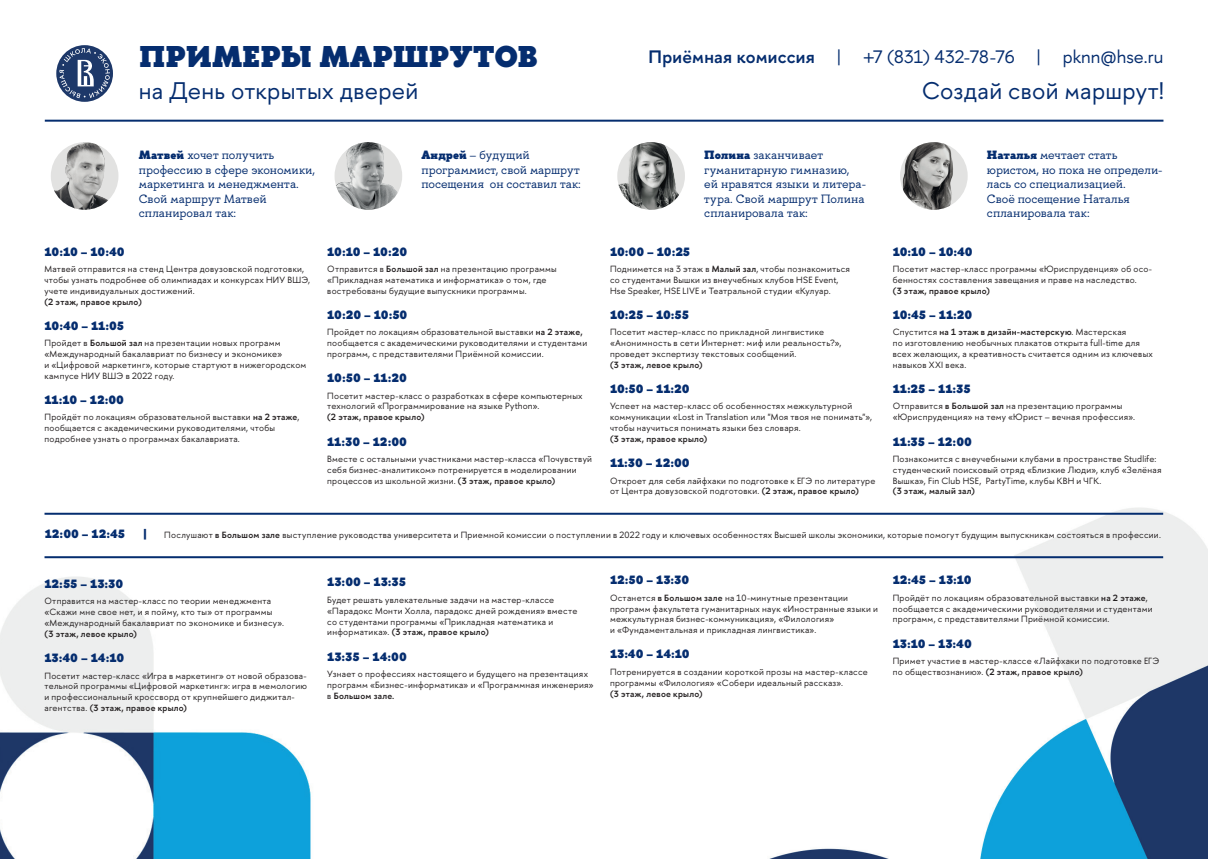
<style>
.page{position:relative;width:1208px;height:859px;background:#fff}
.page>*{position:absolute;margin:0;border:0;box-sizing:border-box;transform-origin:0 0}
.t1{font:900 30px "HSE Slab";letter-spacing:-.005em;color:#052d6f}
.t2{font:24px "HSE Sans";letter-spacing:.01em;color:#052d6f}
.t3{font:18px "HSE Sans";letter-spacing:.005em;color:#052d6f}
.t4{font:600 18px "HSE Sans";letter-spacing:.015em;color:#052d6f}
.t5{font:12px/14.4px "HSE Slab";color:#052d6f}
.t6{font:900 12px "HSE Slab";letter-spacing:-.01em;color:#052d6f}
.t7{font:9px/10.8px "HSE Sans";letter-spacing:.03em;color:#231f20}
.t8{font:600 9px "HSE Sans";letter-spacing:.03em;color:#231f20}
.s1{font-weight:900}
.s2{font-weight:600}
</style>
<div class="page">
<img style="left:0;top:512px;width:327px;height:347px">
<img style="left:480px;top:508px;width:728px;height:351px">
<hr style="left:45px;top:556px;width:1118px;height:2px;background:#052d6f">
<hr style="left:45px;top:513px;width:1118px;height:2px;background:#052d6f">
<hr style="left:45px;top:120px;width:1118px;height:2px;background:#052d6f">
<img style="left:334px;top:142px;width:68px;height:68px;border-radius:34px">
<img style="left:617px;top:142px;width:68px;height:68px">
<img style="left:900px;top:142px;width:67px;height:68px;border-radius:34px">
<img style="left:51px;top:142px;width:67px;height:68px;border-radius:34px">
<svg style="left:56px;top:45px;width:57px;height:57px"></svg>
<svg style="left:59px;top:48px;width:51px;height:50px"></svg>
<h1 class="t1" style="left:139px;top:38px;width:400px">ПРИМЕРЫ МАРШРУТОВ</h1>
<h2 class="t2" style="left:139px;top:76px;width:281px">на День открытых дверей</h2>
<h2 class="t2" style="left:921px;top:76px;width:243px">Создай свой маршрут!</h2>
<h3 class="t4" style="left:648px;top:45px;width:168px">Приёмная комиссия</h3>
<h3 class="t3" style="left:837px;top:45px;width:5px">|</h3>
<h3 class="t3" style="left:863px;top:45px;width:153px">+7 (831) 432-78-76</h3>
<h3 class="t3" style="left:1037px;top:45px;width:5px">|</h3>
<h3 class="t3" style="left:1062px;top:45px;width:102px">pknn@hse.ru</h3>
<h3 class="t5" style="left:139px;top:148px;width:178px"><span class="s1">Матвей</span> хочет получить профессию в сфере экономики, маркетинга и менеджмента.<br>Свой маршрут Матвей спланировал так:</h3>
<h3 class="t5" style="left:421px;top:148px;width:161px"><span class="s1">Андрей</span> – будущий программист, свой маршрут посещения он составил так:</h3>
<h3 class="t5" style="left:704px;top:148px;width:163px"><span class="s1">Полина</span> заканчивает гуманитарную гимназию, ей нравятся языки и литера&shy;тура. Свой маршрут Полина спланировала так:</h3>
<h3 class="t5" style="left:987px;top:148px;width:177px"><span class="s1">Наталья</span> мечтает стать юристом, но пока не определи&shy;лась со специализацией.<br>Своё посещение Наталья спланировала так:</h3>
<h3 class="t6" style="left:45px;top:244px;width:82px">10:10 – 10:40</h3>
<p class="t7" style="left:45px;top:264px;width:267px">Матвей отправится на стенд Центра довузовской подготовки, чтобы узнать подробнее об олимпиадах и конкурсах НИУ ВШЭ, учете индивидуальных достижений.</p>
<p class="t8" style="left:45px;top:296px;width:99px">(2 этаж, правое крыло)</p>
<h3 class="t6" style="left:45px;top:318px;width:81px">10:40 – 11:05</h3>
<p class="t7" style="left:45px;top:338px;width:263px">Пройдет в <span class="s2">Большой зал</span> на презентации новых программ «Международный бакалавриат по бизнесу и экономике»<br>и «Цифровой маркетинг», которые стартуют в нижегородском кампусе НИУ ВШЭ в 2022 году.</p>
<h3 class="t6" style="left:45px;top:392px;width:81px">11:10 – 12:00</h3>
<p class="t7" style="left:45px;top:412px;width:256px">Пройдёт по локациям образовательной выставки <span class="s2">на 2 этаже</span>, пообщается с академическими руководителями, чтобы подробнее узнать о программах бакалавриата.</p>
<h3 class="t6" style="left:327px;top:244px;width:81px">10:10 – 10:20</h3>
<p class="t7" style="left:327px;top:264px;width:231px">Отправится в <span class="s2">Большой зал</span> на презентацию программы «Прикладная математика и информатика» о том, где востребованы будущие выпускники программы.</p>
<h3 class="t6" style="left:327px;top:307px;width:82px">10:20 – 10:50</h3>
<p class="t7" style="left:327px;top:327px;width:261px">Пройдет по локациям образовательной выставки <span class="s2">на 2 этаже, </span>пообщается с академическими руководителями и студентами программ, с представителями Приёмной комиссии.</p>
<h3 class="t6" style="left:327px;top:370px;width:81px">10:50 – 11:20</h3>
<p class="t7" style="left:327px;top:390px;width:257px">Посетит мастер-класс о разработках в сфере компьютерных технологий «Программирование на языке Python».</p>
<p class="t8" style="left:327px;top:411px;width:99px">(2 этаж, правое крыло)</p>
<h3 class="t6" style="left:327px;top:434px;width:81px">11:30 – 12:00</h3>
<p class="t7" style="left:327px;top:454px;width:266px">Вместе с остальными участниками мастер-класса «Почувствуй себя бизнес-аналитиком» потренируется в моделировании процессов из школьной жизни. <span class="s2">(3 этаж, правое крыло)</span></p>
<h3 class="t6" style="left:610px;top:244px;width:82px">10:00 – 10:25</h3>
<p class="t7" style="left:610px;top:264px;width:241px">Поднимется на 3 этаж в <span class="s2">Малый зал</span>, чтобы познакомиться со студентами Вышки из внеучебных клубов HSE Event,<br>Hse Speaker, HSE LIVE и Театральной студии «Кулуар.</p>
<h3 class="t6" style="left:610px;top:307px;width:81px">10:25 – 10:55</h3>
<p class="t7" style="left:610px;top:327px;width:233px">Посетит мастер-класс по прикладной лингвистике «Анонимность в сети Интернет: миф или реальность?», проведет экспертизу текстовых сообщений.</p>
<p class="t8" style="left:610px;top:359px;width:94px">(3 этаж, левое крыло)</p>
<h3 class="t6" style="left:610px;top:381px;width:81px">10:50 – 11:20</h3>
<p class="t7" style="left:610px;top:401px;width:264px">Успеет на мастер-класс об особенностях межкультурной коммуникации «Lost in Translation или "Моя твоя не понимать"», чтобы научиться понимать языки без словаря.</p>
<p class="t8" style="left:610px;top:433px;width:99px">(3 этаж, правое крыло)</p>
<h3 class="t6" style="left:610px;top:455px;width:81px">11:30 – 12:00</h3>
<p class="t7" style="left:610px;top:475px;width:267px">Откроет для себя лайфхаки по подготовке к ЕГЭ по литературе от Центра довузовской подготовки. <span class="s2">(2 этаж, правое крыло)</span></p>
<h3 class="t6" style="left:892px;top:244px;width:82px">10:10 – 10:40</h3>
<p class="t7" style="left:892px;top:264px;width:261px">Посетит мастер-класс программы «Юриспруденция» об осо&shy;бенностях составления завещания и праве на наследство.</p>
<p class="t8" style="left:892px;top:285px;width:99px">(3 этаж, правое крыло)</p>
<h3 class="t6" style="left:892px;top:307px;width:81px">10:45 – 11:20</h3>
<p class="t7" style="left:892px;top:327px;width:262px">Спустится <span class="s2">на 1 этаж в дизайн-мастерскую</span>. Мастерская<br>по изготовлению необычных плакатов открыта full-time для всех желающих, а креативность считается одним из ключевых навыков ХХI века.</p>
<h3 class="t6" style="left:892px;top:381px;width:79px">11:25 – 11:35</h3>
<p class="t7" style="left:892px;top:401px;width:244px">Отправится <span class="s2">в Большой зал</span> на презентацию программы «Юриспруденция» на тему «Юрист – вечная профессия».</p>
<h3 class="t6" style="left:892px;top:434px;width:81px">11:35 – 12:00</h3>
<p class="t7" style="left:892px;top:454px;width:270px">Познакомится с внеучебными клубами в пространстве Studlife: студенческий поисковый отряд «Близкие Люди», клуб «Зелёная<br>Вышка», Fin Club HSE, PartyTime, клубы КВН и ЧГК.</p>
<p class="t8" style="left:892px;top:485px;width:84px">(3 этаж, малый зал)</p>
<h3 class="t6" style="left:45px;top:526px;width:82px">12:00 – 12:45</h3>
<h3 class="t6" style="left:143px;top:526px;width:5px">|</h3>
<p class="t7" style="left:164px;top:530px;width:998px">Послушают <span class="s2">в Большом зале</span> выступление руководства университета и Приемной комиссии о поступлении в 2022 году и ключевых особенностях Высшей школы экономики, которые помогут будущим выпускникам состояться в профессии.</p>
<h3 class="t6" style="left:45px;top:576px;width:80px">12:55 – 13:30</h3>
<p class="t7" style="left:45px;top:596px;width:241px">Отправится на мастер-класс по теории менеджмента «Скажи мне свое нет, и я пойму, кто ты» от программы «Международный бакалавриат по экономике и бизнесу».</p>
<p class="t8" style="left:45px;top:628px;width:94px">(3 этаж, левое крыло)</p>
<h3 class="t6" style="left:45px;top:650px;width:81px">13:40 – 14:10</h3>
<p class="t7" style="left:45px;top:670px;width:264px">Посетит мастер-класс «Игра в маркетинг» от новой образова&shy;тельной программы «Цифровой маркетинг»: игра в мемологию и профессиональный кроссворд от крупнейшего диджитал&shy;агентства. <span class="s2">(3 этаж, правое крыло)</span></p>
<h3 class="t6" style="left:327px;top:574px;width:80px">13:00 – 13:35</h3>
<p class="t7" style="left:327px;top:594px;width:251px">Будет решать увлекательные задачи на мастер-классе «Парадокс Монти Холла, парадокс дней рождения» вместе со студентами программы «Прикладная математика и информатика». <span class="s2">(3 этаж, правое крыло)</span></p>
<h3 class="t6" style="left:327px;top:649px;width:81px">13:35 – 14:00</h3>
<p class="t7" style="left:327px;top:669px;width:268px">Узнает о профессиях настоящего и будущего на презентациях программ «Бизнес-информатика» и «Программная инженерия» в <span class="s2">Большом зале.</span></p>
<h3 class="t6" style="left:610px;top:572px;width:81px">12:50 – 13:30</h3>
<p class="t7" style="left:610px;top:592px;width:269px">Останется <span class="s2">в Большом зале</span> на 10-минутные презентации программ факультета гуманитарных наук «Иностранные языки и межкультурная бизнес-коммуникация», «Филология»<br>и «Фундаментальная и прикладная лингвистика».</p>
<h3 class="t6" style="left:610px;top:646px;width:81px">13:40 – 14:10</h3>
<p class="t7" style="left:610px;top:666px;width:259px">Потренируется в создании короткой прозы на мастер-классе программы «Филология» «Собери идеальный рассказ».</p>
<p class="t8" style="left:610px;top:688px;width:94px">(3 этаж, левое крыло)</p>
<h3 class="t6" style="left:892px;top:572px;width:81px">12:45 – 13:10</h3>
<p class="t7" style="left:892px;top:592px;width:261px">Пройдёт по локациям образовательной выставки <span class="s2">на 2 этаже</span>, пообщается с академическими руководителями и студентами программ, с представителями Приёмной комиссии.</p>
<h3 class="t6" style="left:892px;top:636px;width:81px">13:10 – 13:40</h3>
<p class="t7" style="left:892px;top:656px;width:268px">Примет участие в мастер-классе «Лайфхаки по подготовке ЕГЭ по обществознанию». <span class="s2">(2 этаж, правое крыло)</span></p>
</div>
